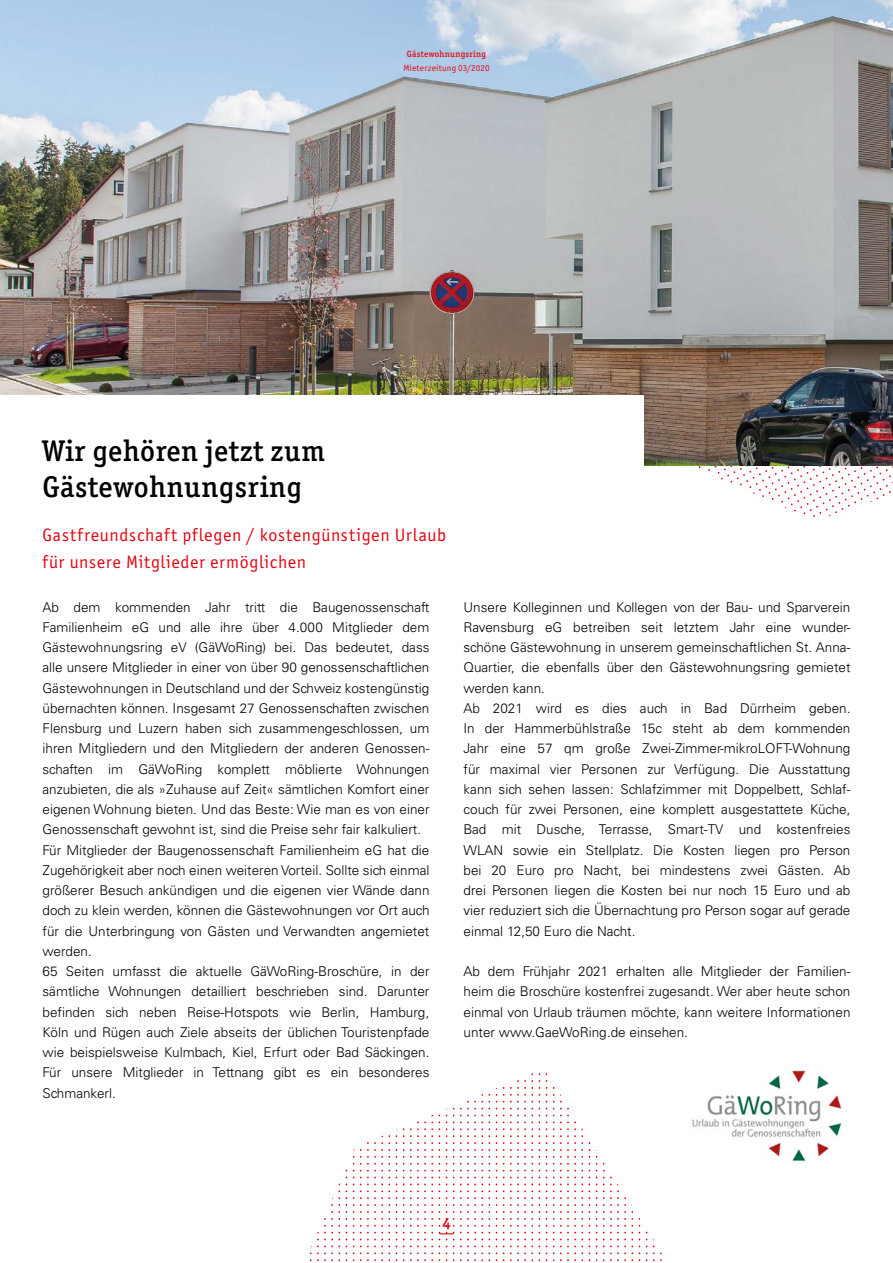
<style>
.page{position:relative;width:893px;height:1263px;background:#fff}
.page>*{position:absolute;margin:0;border:0;box-sizing:border-box;transform-origin:0 0}
.t1{font:500 30px/36px "ITC Officina Serif";letter-spacing:.02em;color:#000}
.t2{font:18px/27px "ITC Officina Sans";letter-spacing:.04em;color:#e30613}
.t3{font:500 16.5px "ITC Officina Serif";color:#e30613}
.t4{font:300 13.5px/20.2px "Univers LT Std";color:#000}
.t5{font:9px "ITC Officina Sans";letter-spacing:.025em;color:#e30613}
.t6{font:500 9px "ITC Officina Serif";letter-spacing:.035em;color:#e30613}
</style>
<div class="page">
<svg style="left:340px;top:1073px;width:313px;height:188px"></svg>
<svg style="left:309px;top:1183px;width:31px;height:79px"></svg>
<svg style="left:346px;top:1073px;width:1px;height:189px"></svg>
<svg style="left:353px;top:1073px;width:1px;height:189px"></svg>
<svg style="left:360px;top:1073px;width:30px;height:189px"></svg>
<svg style="left:396px;top:1073px;width:1px;height:189px"></svg>
<svg style="left:496px;top:1073px;width:1px;height:189px"></svg>
<svg style="left:503px;top:1073px;width:37px;height:189px"></svg>
<svg style="left:546px;top:1073px;width:1px;height:189px"></svg>
<svg style="left:553px;top:1073px;width:37px;height:189px"></svg>
<svg style="left:596px;top:1073px;width:1px;height:189px"></svg>
<svg style="left:603px;top:1073px;width:30px;height:189px"></svg>
<svg style="left:639px;top:1073px;width:1px;height:189px"></svg>
<svg style="left:646px;top:1073px;width:1px;height:189px"></svg>
<svg style="left:653px;top:1239px;width:9px;height:23px"></svg>
<svg style="left:689px;top:465px;width:204px;height:52px"></svg>
<img style="left:0;top:0;width:893px;height:465px">
<div style="left:0;top:395px;width:643px;height:103px;background:#fff"></div>
<img style="left:692px;top:1070px;width:150px;height:92px">
<svg style="left:403px;top:1073px;width:87px;height:189px"></svg>
<p class="t6" style="left:407px;top:49px;width:81px">Gästewohnungsring</p>
<p class="t5" style="left:403px;top:63px;width:88px">Mieterzeitung 03/2020</p>
<h1 class="t1" style="left:43px;top:433px;width:284px">Wir gehören jetzt zum<br>Gästewohnungsring</h1>
<h2 class="t2" style="left:43px;top:521px;width:405px">Gastfreundschaft pflegen / kostengünstigen Urlaub für unsere Mitglieder ermöglichen</h2>
<p class="t4" style="left:43px;top:597px;width:388px">Ab dem kommenden Jahr tritt die Baugenossenschaft Familienheim eG und alle ihre über 4.000 Mitglieder dem Gästewohnungsring eV (GäWoRing) bei. Das bedeutet, dass alle unsere Mitglieder in einer von über 90 genossenschaftlichen Gästewohnungen in Deutschland und der Schweiz kostengünstig übernachten können. Insgesamt 27 Genossenschaften zwischen Flensburg und Luzern haben sich zusammengeschlossen, um ihren Mitgliedern und den Mitgliedern der anderen Genossen&shy;schaften im GäWoRing komplett möblierte Wohnungen anzubieten, die als »Zuhause auf Zeit« sämtlichen Komfort einer eigenen Wohnung bieten. Und das Beste: Wie man es von einer Genossenschaft gewohnt ist, sind die Preise sehr fair kalkuliert.<br>Für Mitglieder der Baugenossenschaft Familienheim eG hat die Zugehörigkeit aber noch einen weiteren Vorteil. Sollte sich einmal größerer Besuch ankündigen und die eigenen vier Wände dann doch zu klein werden, können die Gästewohnungen vor Ort auch für die Unterbringung von Gästen und Verwandten angemietet werden.<br>65 Seiten umfasst die aktuelle GäWoRing-Broschüre, in der sämtliche Wohnungen detailliert beschrieben sind. Darunter befinden sich neben Reise-Hotspots wie Berlin, Hamburg, Köln und Rügen auch Ziele abseits der üblichen Touristenpfade wie beispielsweise Kulmbach, Kiel, Erfurt oder Bad Säckingen.<br>Für unsere Mitglieder in Tettnang gibt es ein besonderes Schmankerl.</p>
<p class="t4" style="left:463px;top:597px;width:388px">Unsere Kolleginnen und Kollegen von der Bau- und Sparverein Ravensburg eG betreiben seit letztem Jahr eine wunder&shy;schöne Gästewohnung in unserem gemeinschaftlichen St. Anna-Quartier, die ebenfalls über den Gästewohnungsring gemietet werden kann.<br>Ab 2021 wird es dies auch in Bad Dürrheim geben.<br>In der Hammerbühlstraße 15c steht ab dem kommenden Jahr eine 57 qm große Zwei-Zimmer-mikroLOFT-Wohnung für maximal vier Personen zur Verfügung. Die Ausstattung kann sich sehen lassen: Schlafzimmer mit Doppelbett, Schlaf&shy;couch für zwei Personen, eine komplett ausgestattete Küche, Bad mit Dusche, Terrasse, Smart-TV und kostenfreies WLAN sowie ein Stellplatz. Die Kosten liegen pro Person bei 20 Euro pro Nacht, bei mindestens zwei Gästen. Ab drei Personen liegen die Kosten bei nur noch 15 Euro und ab vier reduziert sich die Übernachtung pro Person sogar auf gerade einmal 12,50 Euro die Nacht.</p>
<p class="t4" style="left:463px;top:961px;width:388px;text-align:justify">Ab dem Frühjahr 2021 erhalten alle Mitglieder der Familien&shy;heim die Broschüre kostenfrei zugesandt. Wer aber heute schon einmal von Urlaub träumen möchte, kann weitere Informationen unter www.GaeWoRing.de einsehen.</p>
<p class="t3" style="left:442px;top:1213px;width:10px">4</p>
</div>
